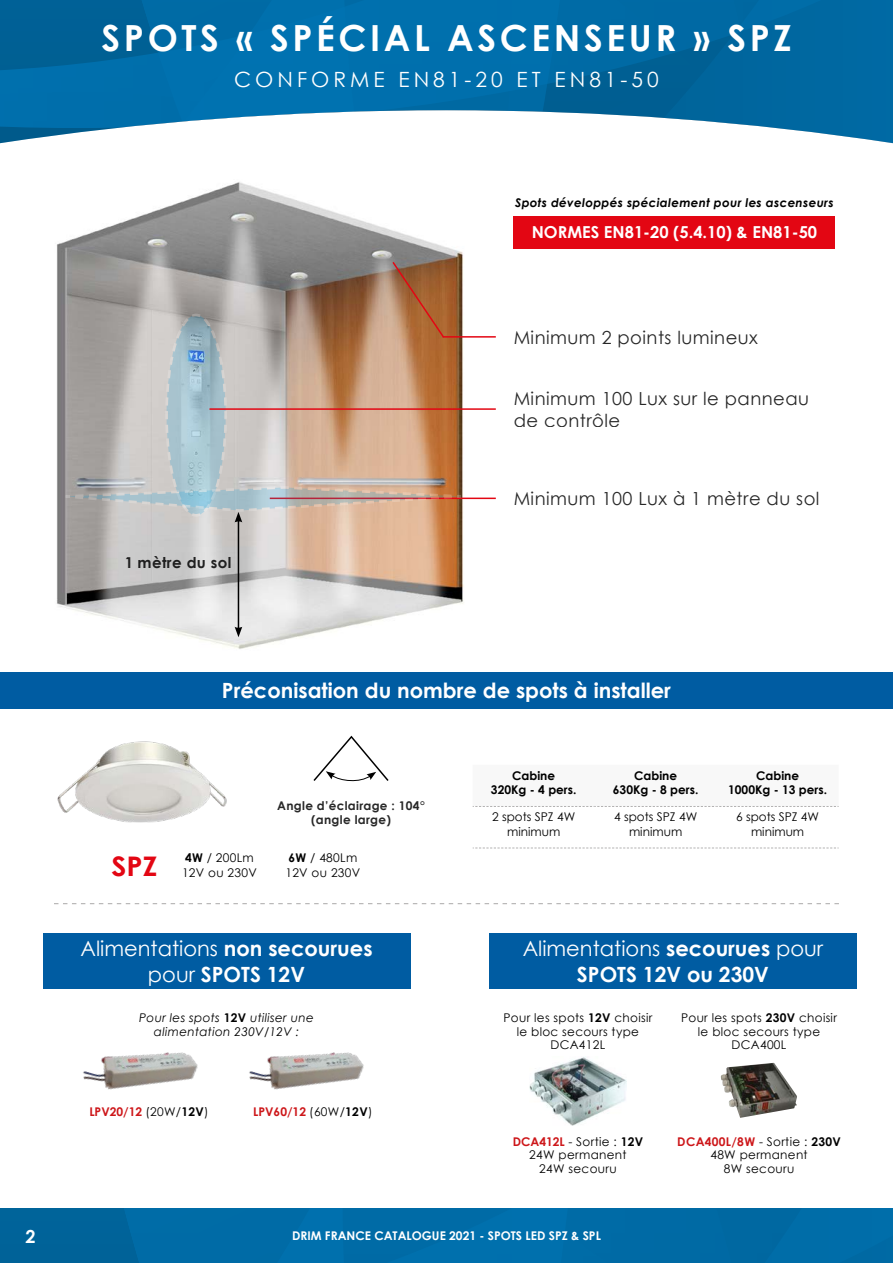
<style>
.page{position:relative;width:893px;height:1263px;background:#fff}
.page>*{position:absolute;margin:0;border:0;box-sizing:border-box;transform-origin:0 0}
.t1{font:700 36px "Century Gothic";letter-spacing:.1em;color:#fff}
.t2{font:700 27px "Century Gothic";color:#e30613;scale:1.07 1}
.t3{font:700 21px "Century Gothic";color:#fff}
.t4{font:21px "Century Gothic";color:#fff}
.t5{font:21px "Century Gothic";letter-spacing:.19em;color:#fff}
.t6{font:18px/21.6px "Century Gothic";letter-spacing:.025em;color:#000}
.t7{font:700 18px "Century Gothic";color:#fff}
.t8{font:700 16.5px "Century Gothic";color:#fff}
.t9{font:700 15px "Century Gothic";letter-spacing:.025em;color:#000}
.t10{font:12px/13.5px "Century Gothic";letter-spacing:.025em;color:#000;text-align:center}
.t11{font:700 12px "Century Gothic";color:#000}
.t12{font:12px "Century Gothic";color:#000}
.t13{font:italic 12px/13.5px "Century Gothic";letter-spacing:.025em;color:#000;text-align:center}
.t14{font:italic 700 12px "Century Gothic";letter-spacing:.025em;color:#000}
.t15{font:700 12px "Century Gothic";color:#fff}
.t16{font:700 12px "Century Gothic";color:#cd171a}
.t17{font:700 12px/14.4px "Century Gothic";letter-spacing:.025em;color:#000;text-align:center}
.t18{font:700 12px "Century Gothic";letter-spacing:.025em;color:#cd171a}
.s1{font-weight:700}
.s2{font-weight:400}
.s3{font-weight:700;font-style:normal}
.s4{font-weight:400;color:#000}
.s5{color:#000}
.s6{font-weight:700;color:#cd171a}
</style>
<div class="page">
<div style="left:0;top:1209px;width:893px;height:54px;background:linear-gradient(to right,#0068a1,#006eaa)"></div>
<svg style="left:0;top:0;width:893px;height:143px;background:#2681b2"></svg>
<div style="left:514px;top:216px;width:321px;height:32px;background:#e30613"></div>
<img style="left:56px;top:182px;width:412px;height:467px">
<hr style="left:270px;top:498px;width:226px;height:1px;background:#e30613">
<hr style="left:209px;top:408px;width:287px;height:2px;background:#e30613">
<hr style="left:443px;top:336px;width:53px;height:2px;background:#e30613">
<hr style="left:238px;top:520px;width:1px;height:109px;background:#000">
<svg style="left:64px;top:260px;width:399px;height:262px;background:#b5a395"></svg>
<svg style="left:235px;top:627px;width:7px;height:10px"></svg>
<svg style="left:473px;top:806px;width:366px;height:1px"></svg>
<svg style="left:473px;top:848px;width:366px;height:1px"></svg>
<img style="left:57px;top:741px;width:170px;height:82px">
<svg style="left:313px;top:735px;width:76px;height:47px"></svg>
<div style="left:0;top:672px;width:893px;height:36px;background:#005ca2"></div>
<svg style="left:54px;top:903px;width:785px;height:1px"></svg>
<img style="left:83px;top:1052px;width:115px;height:38px">
<img style="left:249px;top:1052px;width:115px;height:38px">
<img style="left:529px;top:1057px;width:98px;height:69px">
<img style="left:721px;top:1063px;width:76px;height:55px">
<div style="left:43px;top:933px;width:367px;height:56px;background:#005ca2"></div>
<div style="left:489px;top:933px;width:368px;height:56px;background:#005ca2"></div>
<p class="t1" style="left:102px;top:11px;width:691px">SPOTS « SPÉCIAL ASCENSEUR » SPZ</p>
<p class="t5" style="left:234px;top:65px;width:426px">CONFORME EN81-20 ET EN81-50</p>
<p class="t14" style="left:515px;top:194px;width:320px">Spots développés spécialement pour les ascenseurs</p>
<p class="t8" style="left:532px;top:220px;width:287px">NORMES EN81-20 (5.4.10) &amp; EN81-50</p>
<h3 class="t6" style="left:514px;top:326px;width:246px">Minimum 2 points lumineux</h3>
<h3 class="t6" style="left:514px;top:387px;width:297px">Minimum 100 Lux sur le panneau de contrôle</h3>
<p class="t9" style="left:124px;top:551px;width:109px">1 mètre du sol</p>
<h3 class="t6" style="left:514px;top:487px;width:307px">Minimum 100 Lux à 1 mètre du sol</h3>
<p class="t3" style="left:222px;top:674px;width:450px">Préconisation du nombre de spots à installer</p>
<p class="t2" style="left:112px;top:845px;width:44px">SPZ</p>
<p class="t10" style="left:185px;top:851px;width:70px"><span class="s1">4W</span> / 200Lm</p>
<p class="t10" style="left:182px;top:866px;width:76px">12V ou 230V</p>
<p class="t17" style="left:277px;top:798px;width:149px">Angle d’éclairage : 104° (angle large)</p>
<p class="t10" style="left:288px;top:851px;width:70px"><span class="s1">6W</span> / 480Lm</p>
<p class="t10" style="left:285px;top:866px;width:76px">12V ou 230V</p>
<p class="t11" style="left:512px;top:766px;width:44px">Cabine</p>
<p class="t11" style="left:491px;top:781px;width:87px">320Kg - 4 pers.</p>
<p class="t12" style="left:492px;top:809px;width:85px">2 spots SPZ 4W</p>
<p class="t12" style="left:507px;top:823px;width:55px">minimum</p>
<p class="t11" style="left:634px;top:766px;width:44px">Cabine</p>
<p class="t11" style="left:613px;top:781px;width:87px">630Kg - 8 pers.</p>
<p class="t12" style="left:614px;top:809px;width:85px">4 spots SPZ 4W</p>
<p class="t12" style="left:629px;top:823px;width:55px">minimum</p>
<p class="t11" style="left:756px;top:766px;width:44px">Cabine</p>
<p class="t11" style="left:728px;top:781px;width:100px">1000Kg - 13 pers.</p>
<p class="t12" style="left:736px;top:809px;width:85px">6 spots SPZ 4W</p>
<p class="t12" style="left:751px;top:823px;width:55px">minimum</p>
<p class="t4" style="left:80px;top:934px;width:294px">Alimentations <span class="s1">non secourues</span></p>
<p class="t3" style="left:148px;top:958px;width:159px"><span class="s2">pour</span> SPOTS 12V</p>
<p class="t13" style="left:139px;top:1011px;width:176px">Pour les spots <span class="s3">12V</span> utiliser une alimentation 230V/12V :</p>
<p class="t16" style="left:89px;top:1102px;width:121px">LPV20/12 <span class="s4">(20W/</span><span class="s5">12V</span><span class="s4">)</span></p>
<p class="t16" style="left:253px;top:1102px;width:121px">LPV60/12 <span class="s4">(60W/</span><span class="s5">12V</span><span class="s4">)</span></p>
<p class="t4" style="left:523px;top:934px;width:302px">Alimentations <span class="s1">secourues</span> pour</p>
<p class="t3" style="left:577px;top:958px;width:193px">SPOTS 12V ou 230V</p>
<p class="t10" style="left:503px;top:1011px;width:150px">Pour les spots <span class="s1">12V</span> choisir le bloc secours type<br>DCA412L</p>
<p class="t10" style="left:681px;top:1011px;width:157px">Pour les spots <span class="s1">230V</span> choisir le bloc secours type<br>DCA400L</p>
<p class="t10" style="left:513px;top:1134px;width:132px"><span class="s6">DCA412L</span> - Sortie : <span class="s1">12V</span></p>
<p class="t10" style="left:529px;top:1148px;width:99px">24W permanent</p>
<p class="t10" style="left:539px;top:1161px;width:79px">24W secouru</p>
<p class="t18" style="left:677px;top:1132px;width:165px">DCA400L/8W <span class="s4">- Sortie :</span> <span class="s5">230V</span></p>
<p class="t10" style="left:710px;top:1148px;width:99px">48W permanent</p>
<p class="t10" style="left:724px;top:1161px;width:72px">8W secouru</p>
<h3 class="t7" style="left:26px;top:1222px;width:12px">2</h3>
<p class="t15" style="left:292px;top:1227px;width:310px">DRIM FRANCE CATALOGUE 2021 - SPOTS LED SPZ &amp; SPL</p>
</div>
